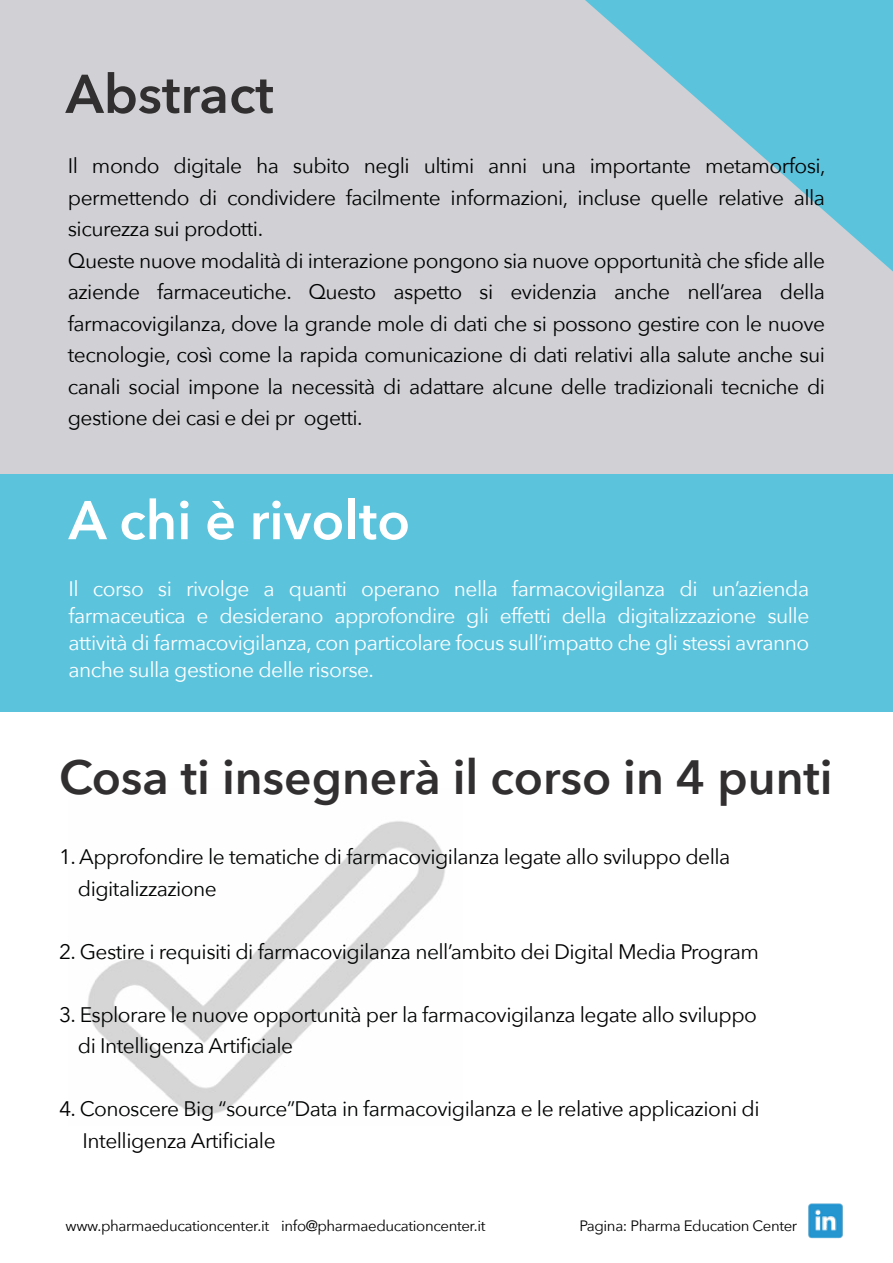
<style>
.page{position:relative;width:893px;height:1263px;background:#fff}
.page>*{position:absolute;margin:0;border:0;box-sizing:border-box;transform-origin:0 0}
.t1{font:600 54px "Avenir Next";color:#fff}
.t2{font:600 54px "Avenir Next";color:#312f2f}
.t3{font:600 48px "Avenir Next";color:#312f2f}
.t4{font:21px/31.5px "Avenir Next";letter-spacing:-.025em;color:#000101}
.t5{font:21px/27px "Avenir Next";letter-spacing:-.025em;color:#fff;text-align:justify}
.t6{font:15px "Avenir Next";letter-spacing:-.025em;color:#000101}
</style>
<div class="page">
<img style="left:87px;top:821px;width:358px;height:294px">
<div style="left:0;top:0;width:893px;height:474px;background:#d1d1d5"></div>
<svg style="left:585px;top:0;width:308px;height:272px"></svg>
<div style="left:0;top:474px;width:893px;height:237px;background:#5cc3dd"></div>
<img style="left:808px;top:1203px;width:35px;height:36px">
<h1 class="t2" style="left:66px;top:48px;width:210px">Abstract</h1>
<p class="t4" style="left:68px;top:149px;width:759px">Il mondo digitale ha subito negli ultimi anni una importante metamorfosi, permettendo di condividere facilmente informazioni, incluse quelle relative alla sicurezza sui prodotti.<br>Queste nuove modalità di interazione pongono sia nuove opportunità che sfide alle aziende farmaceutiche. Questo aspetto si evidenzia anche nell’area della farmacovigilanza, dove la grande mole di dati che si possono gestire con le nuove tecnologie, così come la rapida comunicazione di dati relativi alla salute anche sui canali social impone la necessità di adattare alcune delle tradizionali tecniche di gestione dei casi e dei pr ogetti.</p>
<h1 class="t1" style="left:69px;top:474px;width:343px">A chi è rivolto</h1>
<p class="t5" style="left:69px;top:574px;width:742px">Il corso si rivolge a quanti operano nella farmacovigilanza di un’azienda farmaceutica e desiderano approfondire gli effetti della digitalizzazione sulle attività di farmacovigilanza, con particolare focus sull’impatto che gli stessi avranno anche sulla gestione delle risorse.</p>
<h2 class="t3" style="left:59px;top:736px;width:775px">Cosa ti insegnerà il corso in 4 punti</h2>
<p class="t4" style="left:78px;top:840px;width:654px;text-indent:-19px">1. Approfondire le tematiche di farmacovigilanza legate allo sviluppo della digitalizzazione</p>
<p class="t4" style="left:59px;top:935px;width:701px">2. Gestire i requisiti di farmacovigilanza nell’ambito dei Digital Media Program</p>
<p class="t4" style="left:78px;top:998px;width:681px;text-indent:-19px">3. Esplorare le nuove opportunità per la farmacovigilanza legate allo sviluppo di Intelligenza Artificiale</p>
<p class="t4" style="left:83px;top:1092px;width:678px;text-indent:-24px">4. Conoscere Big “source”Data in farmacovigilanza e le relative applicazioni di<br>Intelligenza Artificiale</p>
<p class="t6" style="left:66px;top:1213px;width:421px">www.pharmaeducationcenter.it info@pharmaeducationcenter.it</p>
<p class="t6" style="left:579px;top:1213px;width:219px">Pagina: Pharma Education Center</p>
</div>
